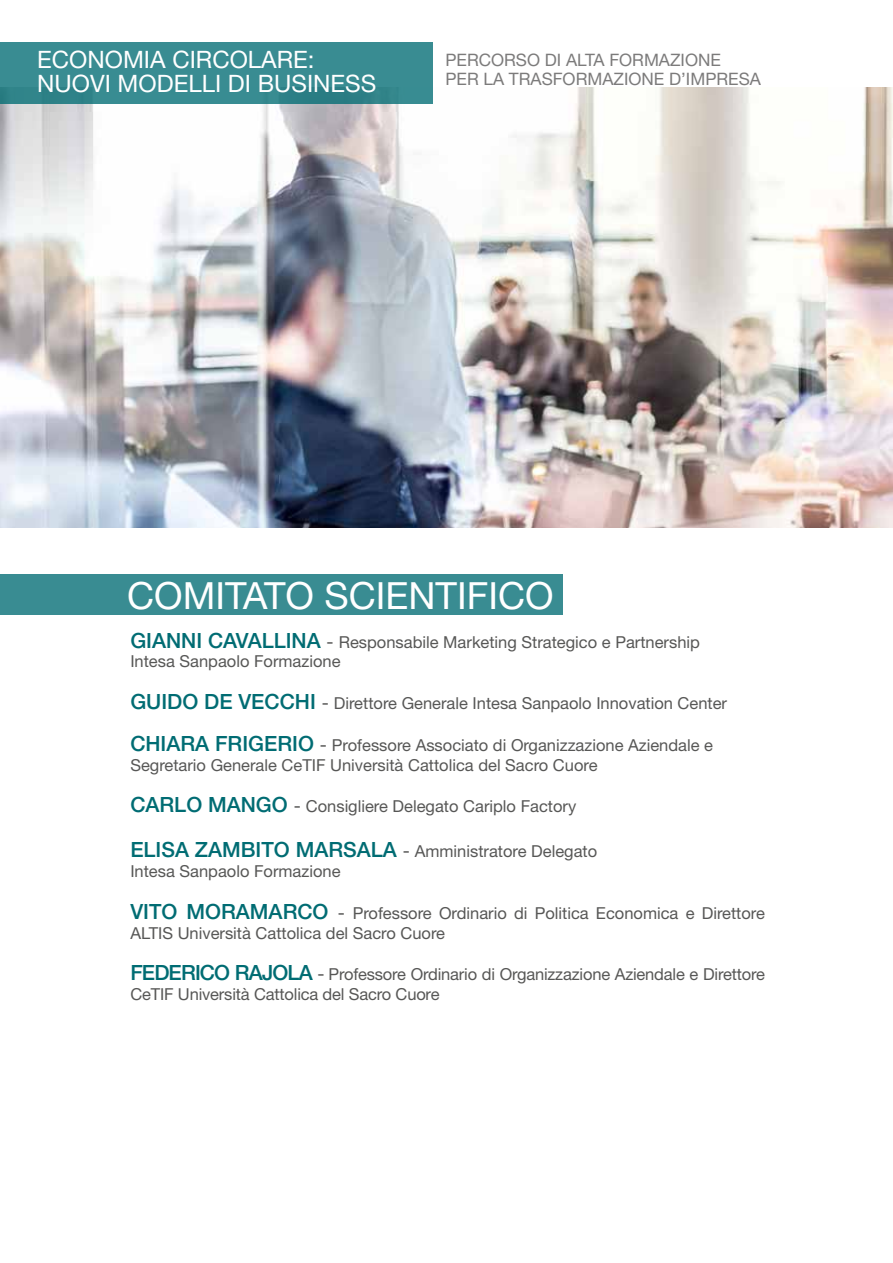
<style>
.page{position:relative;width:893px;height:1263px;background:#fff}
.page>*{position:absolute;margin:0;border:0;box-sizing:border-box;transform-origin:0 0}
.t1{font:37.5px "Helvetica Neue LT Std";color:#fff}
.t2{font:24px/24px "Helvetica Neue LT Std";color:#fff}
.t3{font:17.1px/18.1px "Helvetica Neue LT Std";color:#7c7b7b}
.t4{font:16.5px/19.8px "Helvetica Neue LT Std";color:#575756}
.s1{font-weight:500;font-size:21px;color:#006c73}
.s2{font-size:18.15px}
</style>
<div class="page">
<img style="left:0;top:88px;width:893px;height:439px">
<div style="left:0;top:574px;width:563px;height:41px;background:#398c92"></div>
<div style="left:0;top:43px;width:433px;height:61px;background:linear-gradient(to right,#378b91,#378a90)"></div>
<h2 class="t2" style="left:37px;top:47px;width:341px">ECONOMIA CIRCOLARE:<br>NUOVI MODELLI DI BUSINESS</h2>
<p class="t3" style="left:445px;top:51px;width:317px">PERCORSO DI ALTA FORMAZIONE<br>PER LA TRASFORMAZIONE D’IMPRESA</p>
<h1 class="t1" style="left:127px;top:573px;width:428px">COMITATO SCIENTIFICO</h1>
<p class="t4" style="left:130px;top:632px;width:571px"><span class="s1">GIANNI CAVALLINA</span> <span class="s2">-</span> Responsabile Marketing Strategico e Partnership<br>Intesa Sanpaolo Formazione</p>
<p class="t4" style="left:130px;top:693px;width:598px"><span class="s1">GUIDO DE VECCHI</span> <span class="s2">-</span> Direttore Generale Intesa Sanpaolo Innovation Center</p>
<p class="t4" style="left:130px;top:735px;width:584px"><span class="s1">CHIARA FRIGERIO</span> <span class="s2">-</span> Professore Associato di Organizzazione Aziendale e<br>Segretario Generale CeTIF Università Cattolica del Sacro Cuore</p>
<p class="t4" style="left:130px;top:796px;width:447px"><span class="s1">CARLO MANGO</span> <span class="s2">-</span> Consigliere Delegato Cariplo Factory</p>
<p class="t4" style="left:130px;top:841px;width:468px"><span class="s1">ELISA ZAMBITO MARSALA</span> <span class="s2">-</span> Amministratore Delegato<br>Intesa Sanpaolo Formazione</p>
<p class="t4" style="left:130px;top:903px;width:636px"><span class="s1">VITO MORAMARCO</span> <span class="s2">-</span> Professore Ordinario di Politica Economica e Direttore<br>ALTIS Università Cattolica del Sacro Cuore</p>
<p class="t4" style="left:130px;top:964px;width:636px"><span class="s1">FEDERICO RAJOLA</span> <span class="s2">-</span> Professore Ordinario di Organizzazione Aziendale e Direttore<br>CeTIF Università Cattolica del Sacro Cuore</p>
</div>
